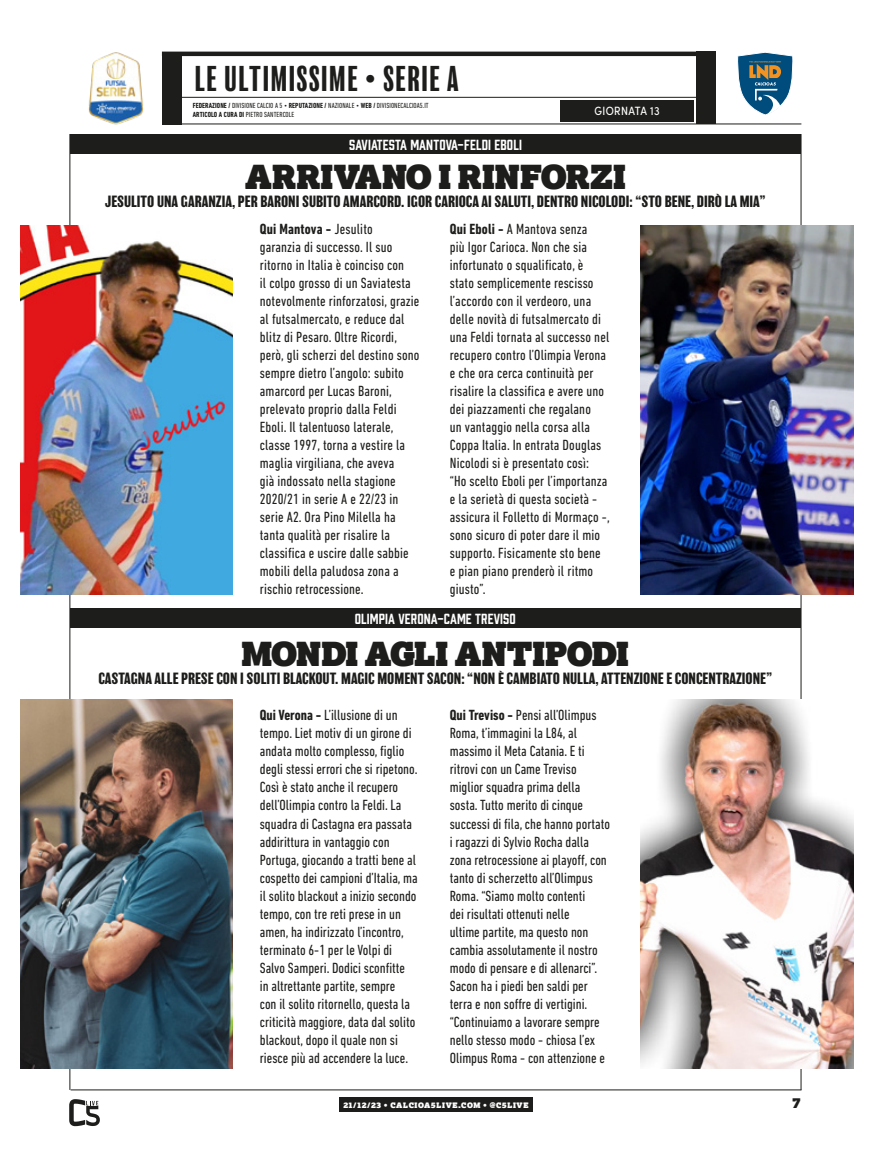
<style>
.page{position:relative;width:872px;height:1170px;background:#fff}
.page>*{position:absolute;margin:0;border:0;box-sizing:border-box;transform-origin:0 0}
.t1{font:33px "Lexia Advertising";color:#1d1d1b}
.t2{font:condensed 33px "Balboa";letter-spacing:.05em;color:#1d1d1b}
.t3{font:condensed 15px/18px "DIN Next LT Pro";color:#1d1d1b}
.t4{font:700 15px "Balboa";color:#1d1d1b}
.t5{font:13.5px "Prohibition";letter-spacing:.01em;color:#fff}
.t6{font:13.5px "Lexia Advertising";color:#1d1d1b}
.t7{font:condensed 12px "Sofia Pro";letter-spacing:.03em;color:#fff}
.t8{font:condensed 7.5px/9px "DIN Next LT Pro";letter-spacing:.01em;color:#1d1d1b}
.t9{font:7.5px "Lexia Advertising";letter-spacing:.1em;color:#fff}
.s1{font-weight:700}
</style>
<div class="page">
<hr style="left:71px;top:1089px;width:730px;height:1px;background:#1d1d1b">
<div style="left:339px;top:1097px;width:193px;height:14px;background:#1d1d1b"></div>
<svg style="left:69px;top:1099px;width:31px;height:26px"></svg>
<hr style="left:162px;top:52px;width:553px;height:4px;background:#1d1d1b">
<hr style="left:164px;top:97px;width:540px;height:1px;background:#1d1d1b">
<hr style="left:165px;top:124px;width:636px;height:1px;background:#1d1d1b">
<hr style="left:800px;top:134px;width:1px;height:955px;background:#1d1d1b">
<hr style="left:69px;top:134px;width:1px;height:955px;background:#1d1d1b">
<svg style="left:737px;top:52px;width:56px;height:63px"></svg>
<img style="left:88px;top:52px;width:56px;height:72px">
<div style="left:162px;top:52px;width:19px;height:72px;background:#1d1d1b"></div>
<div style="left:696px;top:52px;width:19px;height:72px;background:#1d1d1b"></div>
<div style="left:560px;top:100px;width:133px;height:21px;background:#1d1d1b"></div>
<img style="left:640px;top:225px;width:213px;height:369px">
<img style="left:20px;top:225px;width:213px;height:369px">
<img style="left:20px;top:699px;width:213px;height:369px">
<img style="left:640px;top:699px;width:213px;height:369px">
<div style="left:70px;top:608px;width:730px;height:20px;background:#1d1d1b"></div>
<div style="left:71px;top:134px;width:729px;height:20px;background:#1d1d1b"></div>
<h1 class="t2" style="left:195px;top:62px;width:265px">LE ULTIMISSIME • SERIE A</h1>
<p class="t8" style="left:193px;top:101px;width:237px"><span class="s1">FEDERAZIONE /</span> DIVISIONE CALCIO A 5 • <span class="s1">REPUTAZIONE /</span> NAZIONALE • <span class="s1">WEB /</span> DIVISIONECALCIOA5.IT<br><span class="s1">ARTICOLO A CURA DI</span> PIETRO SANTERCOLE</p>
<p class="t5" style="left:349px;top:136px;width:174px">SAVIATESTA MANTOVA-FELDI EBOLI</p>
<p class="t7" style="left:594px;top:104px;width:67px">GIORNATA 13</p>
<h1 class="t1" style="left:245px;top:155px;width:382px">ARRIVANO I RINFORZI</h1>
<p class="t4" style="left:105px;top:193px;width:661px">JESULITO UNA GARANZIA, PER BARONI SUBITO AMARCORD. IGOR CARIOCA AI SALUTI, DENTRO NICOLODI: “STO BENE, DIRÒ LA MIA”</p>
<p class="t3" style="left:260px;top:220px;width:161px"><span class="s1">Qui Mantova -</span> Jesulito<br>garanzia di successo. Il suo ritorno in Italia è coinciso con<br>il colpo grosso di un Saviatesta notevolmente rinforzatosi, grazie al futsalmercato, e reduce dal blitz di Pesaro. Oltre Ricordi, però, gli scherzi del destino sono sempre dietro l’angolo: subito amarcord per Lucas Baroni, prelevato proprio dalla Feldi<br>Eboli. Il talentuoso laterale, classe 1997, torna a vestire la maglia virgiliana, che aveva<br>già indossato nella stagione<br>2020/21 in serie A e 22/23 in serie A2. Ora Pino Milella ha tanta qualità per risalire la classifica e uscire dalle sabbie mobili della paludosa zona a rischio retrocessione.</p>
<p class="t3" style="left:450px;top:220px;width:161px"><span class="s1">Qui Eboli -</span> A Mantova senza<br>più Igor Carioca. Non che sia infortunato o squalificato, è stato semplicemente rescisso l’accordo con il verdeoro, una delle novità di futsalmercato di una Feldi tornata al successo nel recupero contro l’Olimpia Verona e che ora cerca continuità per risalire la classifica e avere uno dei piazzamenti che regalano<br>un vantaggio nella corsa alla<br>Coppa Italia. In entrata Douglas<br>Nicolodi si è presentato così:<br>“Ho scelto Eboli per l’importanza e la serietà di questa società - assicura il Folletto di Mormaço -, sono sicuro di poter dare il mio supporto. Fisicamente sto bene e pian piano prenderò il ritmo giusto”.</p>
<p class="t5" style="left:355px;top:609px;width:163px">OLIMPIA VERONA-CAME TREVISO</p>
<h1 class="t1" style="left:242px;top:632px;width:389px">MONDI AGLI ANTIPODI</h1>
<p class="t4" style="left:98px;top:670px;width:675px">CASTAGNA ALLE PRESE CON I SOLITI BLACKOUT. MAGIC MOMENT SACON: “NON È CAMBIATO NULLA, ATTENZIONE E CONCENTRAZIONE”</p>
<p class="t3" style="left:260px;top:706px;width:159px"><span class="s1">Qui Verona -</span> L’illusione di un tempo. Liet motiv di un girone di andata molto complesso, figlio degli stessi errori che si ripetono.<br>Così è stato anche il recupero dell’Olimpia contro la Feldi. La squadra di Castagna era passata addirittura in vantaggio con<br>Portuga, giocando a tratti bene al cospetto dei campioni d’Italia, ma il solito blackout a inizio secondo tempo, con tre reti prese in un amen, ha indirizzato l’incontro, terminato 6-1 per le Volpi di<br>Salvo Samperi. Dodici sconfitte<br>in altrettante partite, sempre<br>con il solito ritornello, questa la criticità maggiore, data dal solito blackout, dopo il quale non si riesce più ad accendere la luce.</p>
<p class="t3" style="left:450px;top:706px;width:162px"><span class="s1">Qui Treviso -</span> Pensi all’Olimpus<br>Roma, t’immagini la L84, al massimo il Meta Catania. E ti ritrovi con un Came Treviso miglior squadra prima della sosta. Tutto merito di cinque successi di fila, che hanno portato i ragazzi di Sylvio Rocha dalla zona retrocessione ai playoff, con tanto di scherzetto all’Olimpus<br>Roma. “Siamo molto contenti<br>dei risultati ottenuti nelle<br>ultime partite, ma questo non cambia assolutamente il nostro modo di pensare e di allenarci”.<br>Sacon ha i piedi ben saldi per terra e non soffre di vertigini. “Continuiamo a lavorare sempre nello stesso modo - chiosa l’ex<br>Olimpus Roma - con attenzione e</p>
<p class="t9" style="left:343px;top:1099px;width:187px">21/12/23 • CALCIOA5LIVE.COM • @C5LIVE</p>
<p class="t6" style="left:792px;top:1093px;width:10px">7</p>
</div>
